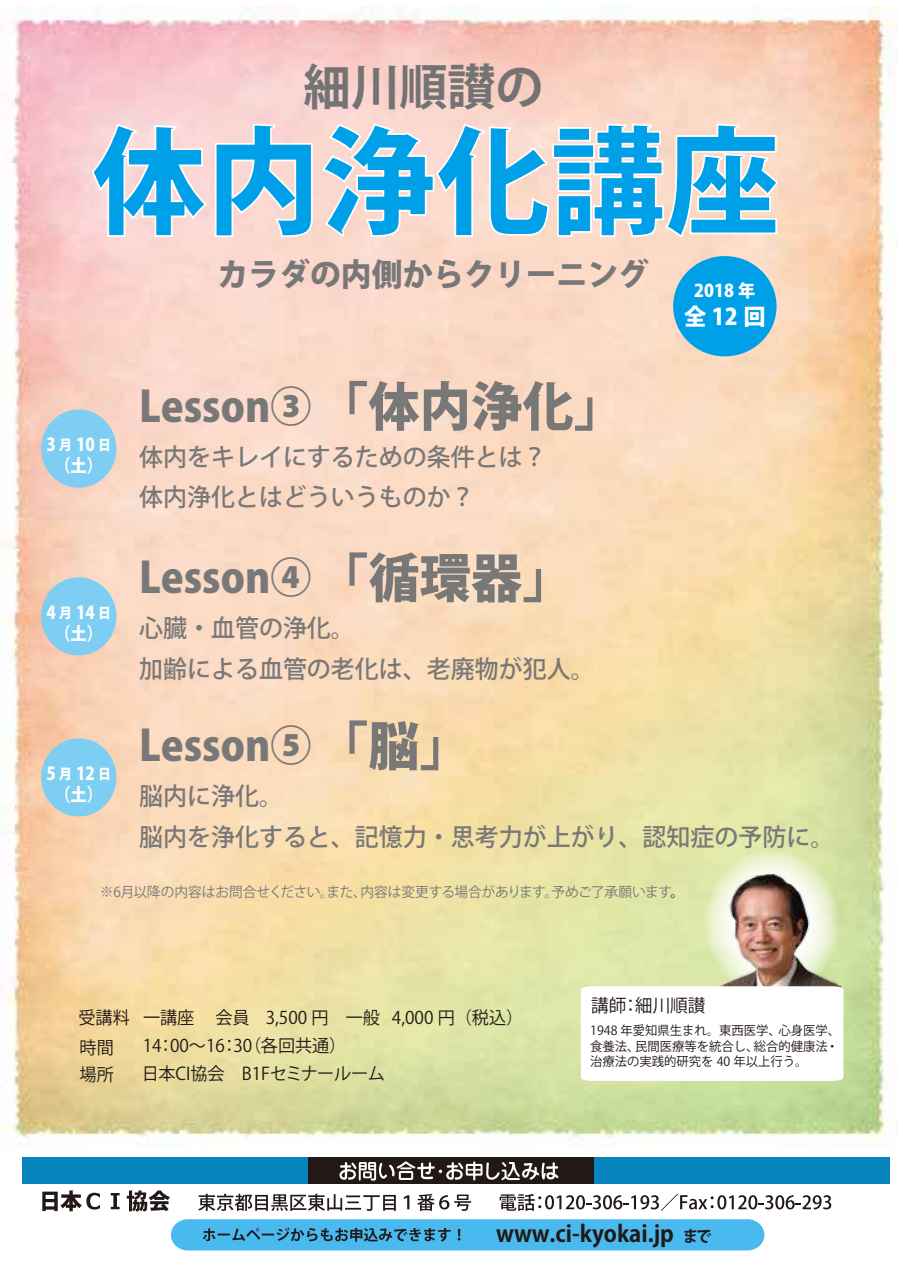
<style>
.page{position:relative;width:903px;height:1275px;background:#fff}
.page>*{position:absolute;margin:0;border:0;box-sizing:border-box;transform-origin:0 0}
.t1{font:800 117.25px "Koz Go Pro";color:#00a0e9}
.t2{font:700 49px "Koz Go Pro";color:#747374}
.t3{font:800 42px "Koz Go Pro";color:#797878}
.t4{font:800 31.5px "Koz Go Pro";color:#797878}
.t5{font:500 24.5px/40.2px "Koz Go Pro";color:#797878}
.t6{font:700 22.75px "Koz Go Pro";color:#221815}
.t7{font:800 22.75px "Koz Go Pro";color:#fff}
.t8{font:18.03px "Koz Go Pro";color:#221815}
.t9{font:800 17.68px/21px "Koz Go Pro";color:#fff;text-align:center;scale:.92 1}
.t10{font:17.5px/27.3px "Koz Go Pro";color:#221815}
.t11{font:800 17.5px "Koz Go Pro";color:#fff}
.t12{font:14px "Koz Go Pro";letter-spacing:-.02em;color:#797878}
.t13{font:12.6px/15.8px "Koz Go Pro";color:#221815}
.s1{font-size:14px}
.s2{font-size:52.5px}
.s3{color:#221815}
.s4{font-size:15.75px}
</style>
<div class="page">
<img style="left:0;top:7px;width:897px;height:1141px">
<svg style="left:705px;top:850px;width:134px;height:146px;background:#ebf1cd"></svg>
<img style="left:701px;top:875px;width:140px;height:111px">
<svg style="left:581px;top:986px;width:262px;height:95px"></svg>
<div style="left:22px;top:1157px;width:868px;height:27px;background:#221815"></div>
<div style="left:594px;top:1157px;width:296px;height:27px;background:#0684be"></div>
<svg style="left:339px;top:1161px;width:219px;height:20px"></svg>
<div style="left:22px;top:1157px;width:286px;height:27px;background:#0684be"></div>
<svg style="left:42px;top:1190px;width:58px;height:21px"></svg>
<svg style="left:111px;top:1193px;width:9px;height:16px"></svg>
<svg style="left:127px;top:1190px;width:43px;height:21px"></svg>
<svg style="left:198px;top:1194px;width:198px;height:17px"></svg>
<svg style="left:404px;top:1195px;width:5px;height:14px"></svg>
<svg style="left:417px;top:1194px;width:54px;height:17px"></svg>
<svg style="left:500px;top:1194px;width:331px;height:17px"></svg>
<svg style="left:171px;top:1219px;width:593px;height:31px;background:#49b2e3"></svg>
<div style="left:673px;top:256px;width:103px;height:100px;background:#00a0e9;border-radius:50%"></div>
<svg style="left:90px;top:123px;width:118px;height:115px;background:#fadbdb"></svg>
<svg style="left:214px;top:123px;width:100px;height:115px;background:#fadbd6"></svg>
<svg style="left:321px;top:122px;width:458px;height:117px;background:#fbded1"></svg>
<div style="left:41px;top:409px;width:75px;height:79px;background:#7ecef4;border-radius:50%"></div>
<div style="left:41px;top:577px;width:75px;height:78px;background:#7ecef4;border-radius:50%"></div>
<div style="left:41px;top:738px;width:75px;height:78px;background:#7ecef4;border-radius:50%"></div>
<h2 class="t2" style="left:304px;top:55px;width:241px">細川順讃の</h2>
<h1 class="t1" style="left:91px;top:105px;width:690px">体内浄化講座</h1>
<p class="t9" style="left:47px;top:436px;width:71px">3<span class="s1">月</span>10<span class="s1">日</span>（土）</p>
<p class="t9" style="left:47px;top:603px;width:71px">4<span class="s1">月</span>14<span class="s1">日</span>（土）</p>
<p class="t9" style="left:47px;top:764px;width:71px">5<span class="s1">月</span>12<span class="s1">日</span>（土）</p>
<p class="t4" style="left:218px;top:254px;width:433px">カラダの内側からクリーニング</p>
<h3 class="t3" style="left:139px;top:379px;width:487px">Lesson③<span class="s2">「体内浄化」</span></h3>
<p class="t5" style="left:139px;top:438px;width:409px">体内をキレイにするための条件とは？体内浄化とはどういうものか？</p>
<p class="t11" style="left:694px;top:280px;width:63px">2018 年</p>
<p class="t7" style="left:684px;top:302px;width:83px">全12回</p>
<h3 class="t3" style="left:139px;top:550px;width:436px">Lesson④<span class="s2">「循環器」</span></h3>
<p class="t5" style="left:139px;top:609px;width:457px">心臓・血管の浄化。<br>加齢による血管の老化は、老廃物が犯人。</p>
<h3 class="t3" style="left:139px;top:718px;width:333px">Lesson⑤<span class="s2">「脳」</span></h3>
<p class="t5" style="left:139px;top:777px;width:697px">脳内に浄化。<br>脳内を浄化すると、記憶力・思考力が上がり、認知症の予防に。</p>
<p class="t12" style="left:100px;top:883px;width:586px">※6月以降の内容はお問合せください。また、内容は変更する場合があります。予めご了承願います<span class="s3">。</span></p>
<p class="t10" style="left:78px;top:1004px;width:53px">受講料</p>
<p class="t10" style="left:80px;top:1034px;width:36px">時間</p>
<p class="t10" style="left:80px;top:1061px;width:36px">場所</p>
<p class="t10" style="left:143px;top:1004px;width:382px">一講座　 会員 3,500 円　一般 4,000 円（税込）</p>
<p class="t10" style="left:142px;top:1033px;width:245px">14：00～16：30（各回共通）<br>日本CI協会　B1Fセミナールーム</p>
<p class="t8" style="left:591px;top:993px;width:116px">講師：細川順讃</p>
<p class="t13" style="left:590px;top:1023px;width:251px">1948 年愛知県生まれ。東西医学、心身医学、食養法、民間医療等を統合し、総合的健康法・治療法の実践的研究を 40 年以上行う。</p>
<p class="t6" style="left:496px;top:1219px;width:217px">www.ci-kyokai.jp <span class="s4">まで</span></p>
</div>
